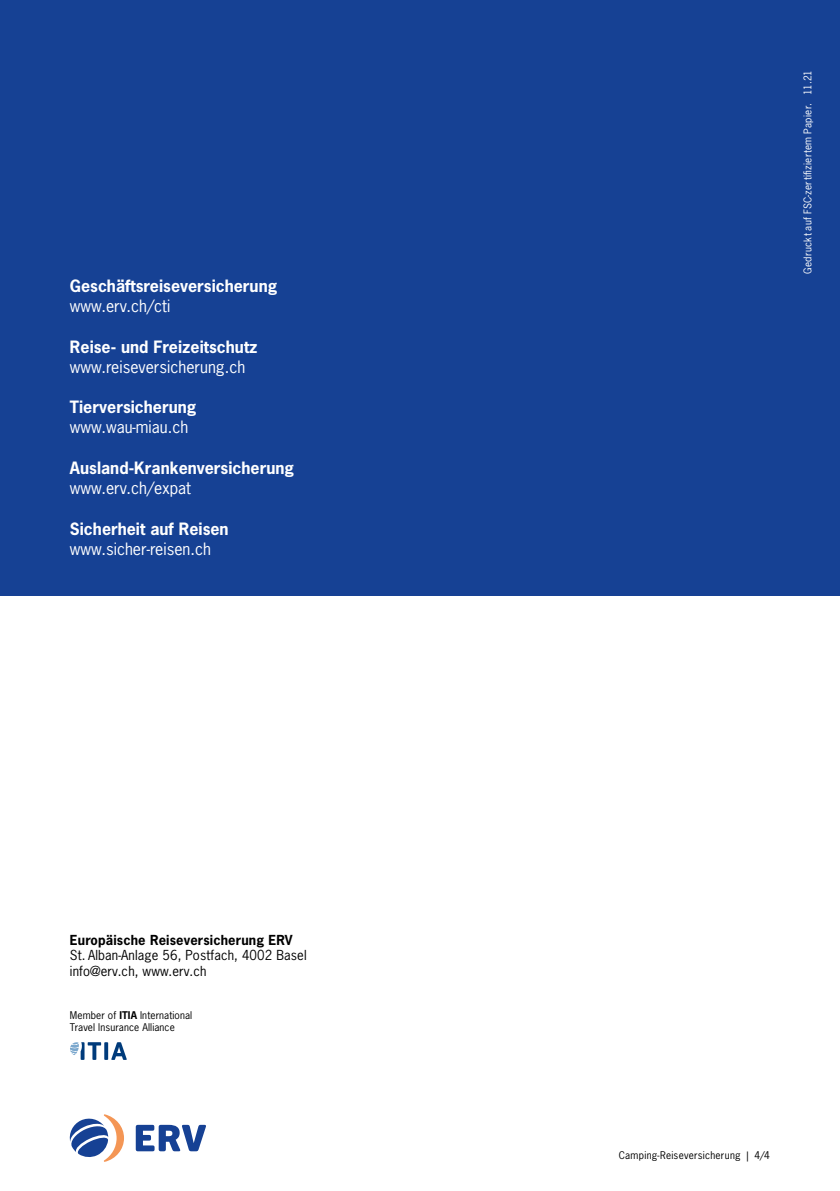
<style>
.page{position:relative;width:840px;height:1191px;background:#fff}
.page>*{position:absolute;margin:0;border:0;box-sizing:border-box;transform-origin:0 0}
.Subtitle_B_bold_8_10{font:700 16px "News Gothic LT";color:#fff}
.Copy_regular_8_10_1p{font:16px "News Gothic LT";color:#fff}
.Table_Copy_regular_6{font:13px "News Gothic LT";letter-spacing:.01em;color:#000}
.Table_Copy_bold_6_5{font:700 13px "News Gothic LT";letter-spacing:.01em;color:#000}
.Copy_regular_5_6pt{font:10px "News Gothic LT";letter-spacing:.01em;color:#000}
.Code_regular_5pt{font:10px "News Gothic LT";letter-spacing:.03em;color:#fff}
.s1{font-weight:700}
</style>
<div class="page">
<svg style="left:136px;top:1124px;width:70px;height:27px"></svg>
<svg style="left:69px;top:1114px;width:55px;height:48px"></svg>
<svg style="left:104px;top:1042px;width:4px;height:18px"></svg>
<svg style="left:111px;top:1042px;width:16px;height:18px"></svg>
<svg style="left:70px;top:1042px;width:31px;height:18px"></svg>
<div style="left:0;top:0;width:839px;height:595px;background:#164194"></div>
<p class="Subtitle_B_bold_8_10" style="left:70px;top:275px;width:209px">Geschäftsreiseversicherung</p>
<p class="Copy_regular_8_10_1p" style="left:70px;top:296px;width:102px">www.erv.ch/cti</p>
<p class="Subtitle_B_bold_8_10" style="left:70px;top:336px;width:189px">Reise- und Freizeitschutz</p>
<p class="Copy_regular_8_10_1p" style="left:70px;top:356px;width:177px">www.reiseversicherung.ch</p>
<p class="Subtitle_B_bold_8_10" style="left:70px;top:396px;width:128px">Tierversicherung</p>
<p class="Copy_regular_8_10_1p" style="left:70px;top:417px;width:120px">www.wau-miau.ch</p>
<p class="Subtitle_B_bold_8_10" style="left:70px;top:457px;width:225px">Ausland-Krankenversicherung</p>
<p class="Copy_regular_8_10_1p" style="left:70px;top:478px;width:122px">www.erv.ch/expat</p>
<p class="Subtitle_B_bold_8_10" style="left:70px;top:518px;width:160px">Sicherheit auf Reisen</p>
<p class="Copy_regular_8_10_1p" style="left:70px;top:538px;width:142px">www.sicher-reisen.ch</p>
<p class="Table_Copy_bold_6_5" style="left:70px;top:931px;width:224px">Europäische Reiseversicherung ERV</p>
<p class="Table_Copy_regular_6" style="left:70px;top:947px;width:238px">St. Alban-Anlage 56, Postfach, 4002 Basel</p>
<p class="Table_Copy_regular_6" style="left:70px;top:962px;width:138px">info@erv.ch, www.erv.ch</p>
<p class="Copy_regular_5_6pt" style="left:70px;top:1009px;width:124px">Member of <span class="s1">ITIA</span> International</p>
<p class="Copy_regular_5_6pt" style="left:70px;top:1021px;width:106px">Travel lnsurance Alliance</p>
<p class="Code_regular_5pt" style="left:801px;top:95px;width:27px;rotate:-90deg">11.21</p>
<p class="Code_regular_5pt" style="left:801px;top:273px;width:172px;rotate:-90deg">Gedruckt auf FSC-zertifiziertem Papier.</p>
<p class="Copy_regular_5_6pt" style="left:618px;top:1149px;width:153px">Camping-Reiseversicherung | 4/4</p>
</div>
